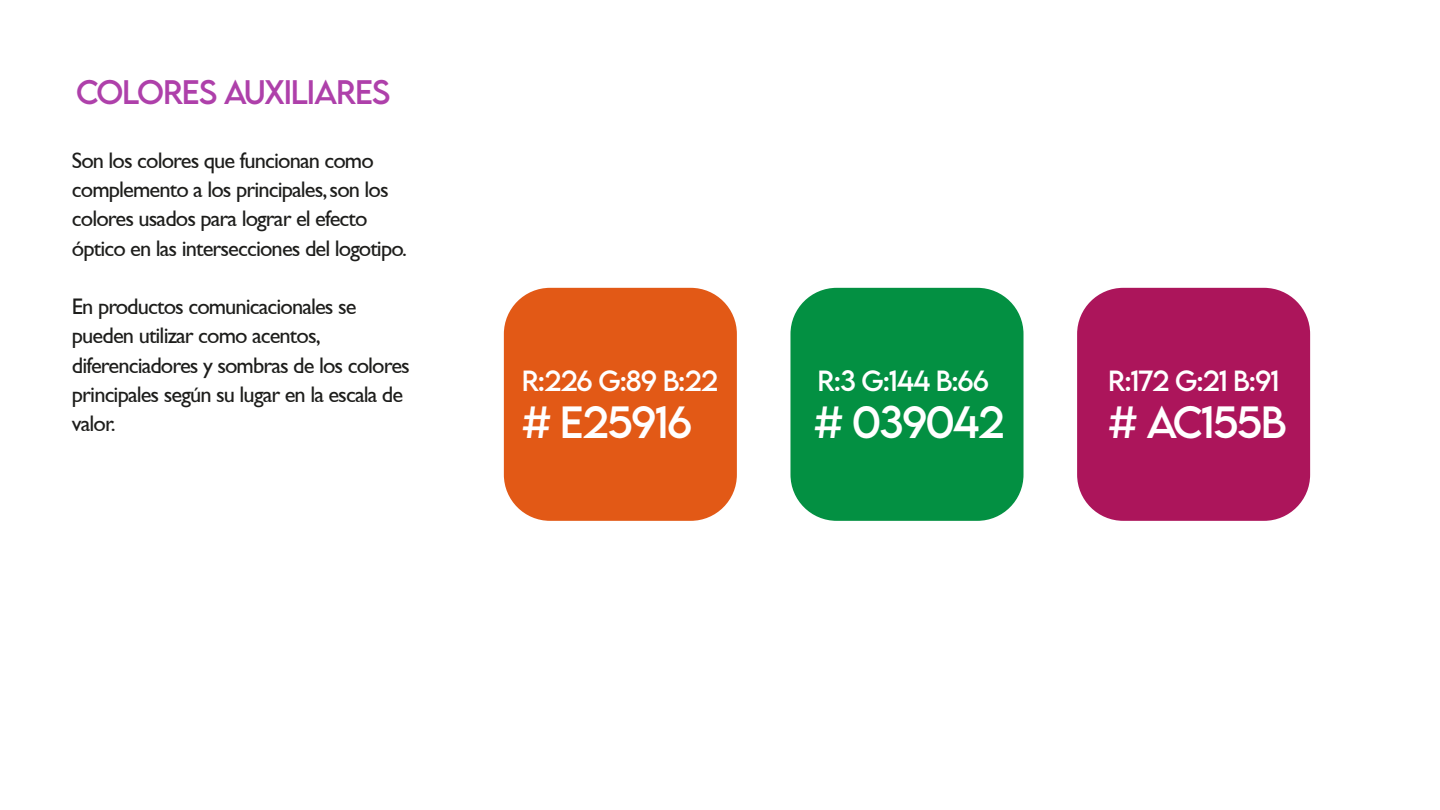
<style>
.page{position:relative;width:1440px;height:810px;background:#fff}
.page>*{position:absolute;margin:0;border:0;box-sizing:border-box;transform-origin:0 0}
.t1{font:40.12px "LEMONMILK";letter-spacing:-.04em;color:#fff}
.t2{font:30.22px "LEMONMILK";letter-spacing:-.04em;color:#ae40aa}
.t3{font:25.95px "LEMONMILK";letter-spacing:-.04em;color:#fff}
.t4{font:22.5px/29.2px "Gill Sans";letter-spacing:-.04em;color:#1d1d1b}
</style>
<div class="page">
<div style="left:504px;top:288px;width:233px;height:233px;background:#e25916;border-radius:46px"></div>
<div style="left:790px;top:288px;width:234px;height:233px;background:#039042;border-radius:46px"></div>
<div style="left:1077px;top:288px;width:233px;height:233px;background:#ac155b;border-radius:46px"></div>
<h2 class="t2" style="left:76px;top:72px;width:316px">COLORES AUXILIARES</h2>
<p class="t4" style="left:72px;top:146px;width:337px">Son los colores que funcionan como complemento a los principales, son los colores usados para lograr el efecto óptico en las intersecciones del logotipo.</p>
<p class="t4" style="left:72px;top:292px;width:339px">En productos comunicacionales se pueden utilizar como acentos, diferenciadores y sombras de los colores principales según su lugar en la escala de valor.</p>
<p class="t3" style="left:522px;top:364px;width:198px">R:226 G:89 B:22</p>
<h1 class="t1" style="left:522px;top:396px;width:172px"># E25916</h1>
<p class="t3" style="left:818px;top:364px;width:173px">R:3 G:144 B:66</p>
<h1 class="t1" style="left:814px;top:396px;width:192px"># 039042</h1>
<p class="t3" style="left:1108px;top:364px;width:173px">R:172 G:21 B:91</p>
<h1 class="t1" style="left:1108px;top:396px;width:180px"># AC155B</h1>
</div>
